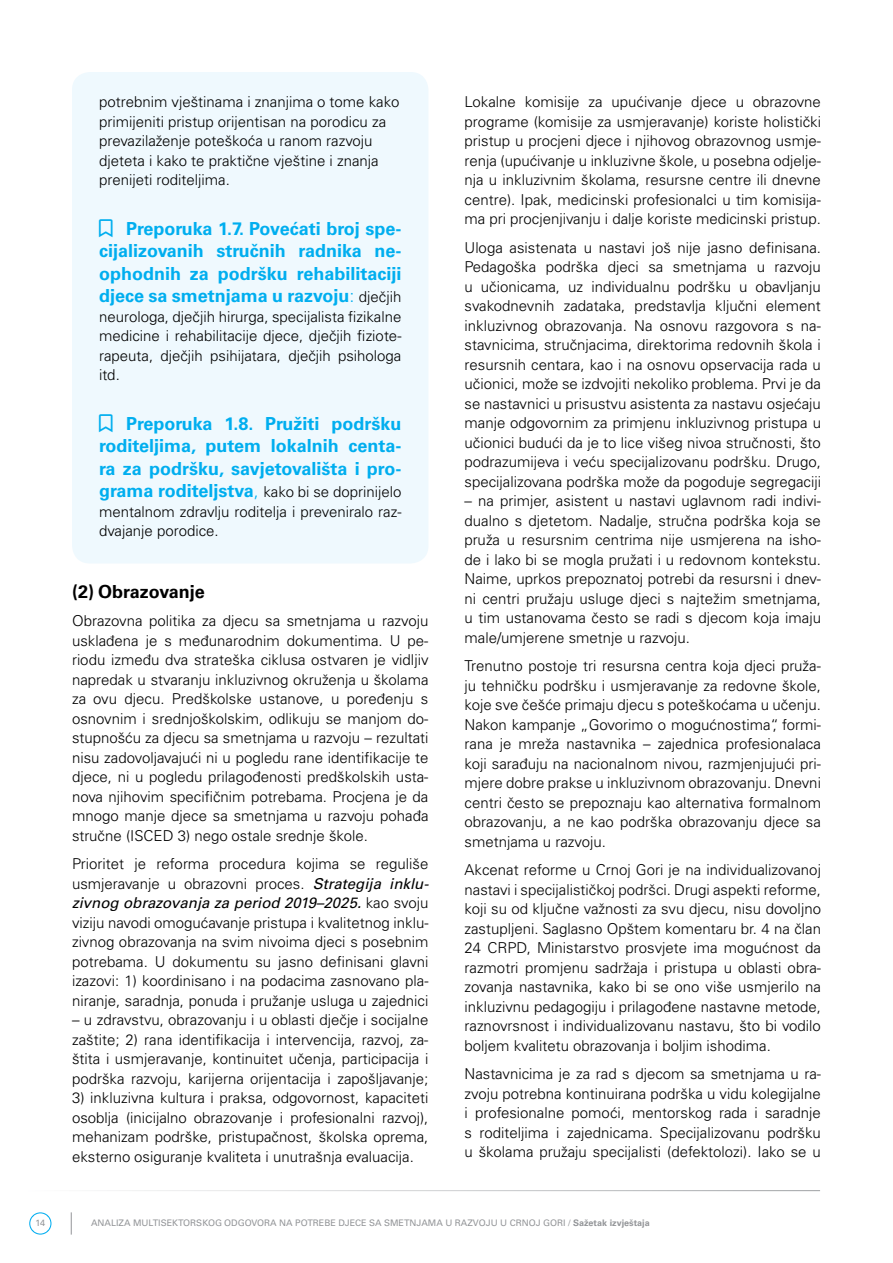
<style>
.page{position:relative;width:893px;height:1263px;background:#fff}
.page>*{position:absolute;margin:0;border:0;box-sizing:border-box;transform-origin:0 0}
.t1{font:700 18px/22.5px "Univers LT Pro 65";color:#00aeef;text-align:justify}
.t2{font:700 18px "Univers LT Pro 65";color:#000}
.t3{font:300 15px/19.5px "Univers LT Pro 45";color:#000;text-align:justify}
.t4{font:italic 15px "Univers LT Pro 55";color:#000}
.t5{font:9px "Univers LT Pro 55 Roman";color:#939598}
.s1{font-family:"Univers LT Pro 45";font-weight:300}
.s2{font-family:"Univers LT Pro 45";font-weight:300;font-size:15px;color:#000}
.s3{font-family:"Univers LT Pro 65";font-weight:700;font-size:18px;color:#00aeef}
.s4{font-size:18px;color:#00aeef}
.s5{font-family:"Univers LT Pro 55";font-weight:400;font-style:italic}
.s6{font-family:"Univers LT Pro 45";font-weight:300;font-style:normal}
.s7{font-family:"Univers LT Pro 65";font-weight:700}
</style>
<div class="page">
<svg style="left:29px;top:1212px;width:22px;height:22px"></svg>
<svg style="left:71px;top:1212px;width:1px;height:22px"></svg>
<div style="left:72px;top:72px;width:356px;height:491px;background:#eff9fe;border-radius:18px"></div>
<p class="t3" style="left:99px;top:92px;width:302px;text-align:left">potrebnim vještinama i znanjima o tome kako primijeniti pristup orijentisan na porodicu za prevazilaženje poteškoća u ranom razvoju djeteta i kako te praktične vještine i znanja prenijeti roditeljima.</p>
<p class="t1" style="left:99px;top:217px;width:304px;text-indent:27px">Preporuka 1.7. Povećati broj spe&shy;cijalizovanih stručnih radnika ne&shy;ophodnih za podršku rehabilitaciji djece sa smetnjama u razvoju<span class="s1">:</span> <span class="s2">dječjih</span></p>
<p class="t3" style="left:99px;top:307px;width:304px">neurologa, dječjih hirurga, specijalista fizikalne medicine i rehabilitacije djece, dječjih fiziote&shy;rapeuta, dječjih psihijatara, dječjih psihologa itd.</p>
<p class="t1" style="left:99px;top:412px;width:304px;text-indent:27px">Preporuka 1.8. Pružiti podršku roditeljima, putem lokalnih centa&shy;ra za podršku, savjetovališta i pro-</p>
<p class="t3" style="left:99px;top:482px;width:304px"><span class="s3">grama roditeljstva</span><span class="s4">,</span> kako bi se doprinijelo mentalnom zdravlju roditelja i preveniralo raz&shy;dvajanje porodice.</p>
<p class="t2" style="left:72px;top:581px;width:134px">(2) Obrazovanje</p>
<p class="t3" style="left:72px;top:611px;width:358px">Obrazovna politika za djecu sa smetnjama u razvoju usklađena je s međunarodnim dokumentima. U pe&shy;riodu između dva strateška ciklusa ostvaren je vidljiv napredak u stvaranju inkluzivnog okruženja u školama za ovu djecu. Predškolske ustanove, u poređenju s osnovnim i srednjoškolskim, odlikuju se manjom do&shy;stupnošću za djecu sa smetnjama u razvoju – rezultati nisu zadovoljavajući ni u pogledu rane identifikacije te djece, ni u pogledu prilagođenosti predškolskih usta&shy;nova njihovim specifičnim potrebama. Procjena je da mnogo manje djece sa smetnjama u razvoju pohađa stručne (ISCED 3) nego ostale srednje škole.</p>
<p class="t3" style="left:72px;top:854px;width:358px">Prioritet je reforma procedura kojima se reguliše usmjeravanje u obrazovni proces. <span class="s5">Strategija inklu-</span></p>
<p class="t4" style="left:72px;top:894px;width:358px">zivnog obrazovanja za period 2019–2025. <span class="s6">kao svoju</span></p>
<p class="t3" style="left:72px;top:913px;width:358px">viziju navodi omogućavanje pristupa i kvalitetnog inklu&shy;zivnog obrazovanja na svim nivoima djeci s posebnim potrebama. U dokumentu su jasno definisani glavni izazovi: 1) koordinisano i na podacima zasnovano pla&shy;niranje, saradnja, ponuda i pružanje usluga u zajednici</p>
<p class="t3" style="left:72px;top:1010px;width:358px">– u zdravstvu, obrazovanju i u oblasti dječje i socijalne zaštite; 2) rana identifikacija i intervencija, razvoj, za&shy;štita i usmjeravanje, kontinuitet učenja, participacija i podrška razvoju, karijerna orijentacija i zapošljavanje;</p>
<p class="t3" style="left:72px;top:1088px;width:358px">3) inkluzivna kultura i praksa, odgovornost, kapaciteti osoblja (inicijalno obrazovanje i profesionalni razvoj), mehanizam podrške, pristupačnost, školska oprema, eksterno osiguranje kvaliteta i unutrašnja evaluacija.</p>
<p class="t3" style="left:464px;top:92px;width:358px">Lokalne komisije za upućivanje djece u obrazovne programe (komisije za usmjeravanje) koriste holistički pristup u procjeni djece i njihovog obrazovnog usmje&shy;renja (upućivanje u inkluzivne škole, u posebna odjelje&shy;nja u inkluzivnim školama, resursne centre ili dnevne centre). Ipak, medicinski profesionalci u tim komisija&shy;ma pri procjenjivanju i dalje koriste medicinski pristup.</p>
<p class="t3" style="left:464px;top:238px;width:358px">Uloga asistenata u nastavi još nije jasno definisana.<br>Pedagoška podrška djeci sa smetnjama u razvoju u učionicama, uz individualnu podršku u obavljanju svakodnevnih zadataka, predstavlja ključni element inkluzivnog obrazovanja. Na osnovu razgovora s na&shy;stavnicima, stručnjacima, direktorima redovnih škola i resursnih centara, kao i na osnovu opservacija rada u učionici, može se izdvojiti nekoliko problema. Prvi je da se nastavnici u prisustvu asistenta za nastavu osjećaju manje odgovornim za primjenu inkluzivnog pristupa u učionici budući da je to lice višeg nivoa stručnosti, što podrazumijeva i veću specijalizovanu podršku. Drugo, specijalizovana podrška može da pogoduje segregaciji</p>
<p class="t3" style="left:464px;top:491px;width:358px">– na primjer, asistent u nastavi uglavnom radi indivi&shy;dualno s djetetom. Nadalje, stručna podrška koja se pruža u resursnim centrima nije usmjerena na isho&shy;de i lako bi se mogla pružati i u redovnom kontekstu.<br>Naime, uprkos prepoznatoj potrebi da resursni i dnev&shy;ni centri pružaju usluge djeci s najtežim smetnjama, u tim ustanovama često se radi s djecom koja imaju male/umjerene smetnje u razvoju.</p>
<p class="t3" style="left:464px;top:656px;width:358px">Trenutno postoje tri resursna centra koja djeci pruža&shy;ju tehničku podršku i usmjeravanje za redovne škole, koje sve češće primaju djecu s poteškoćama u učenju.<br>Nakon kampanje „Govorimo o mogućnostima“, formi&shy;rana je mreža nastavnika – zajednica profesionalaca koji sarađuju na nacionalnom nivou, razmjenjujući pri&shy;mjere dobre prakse u inkluzivnom obrazovanju. Dnevni centri često se prepoznaju kao alternativa formalnom obrazovanju, a ne kao podrška obrazovanju djece sa smetnjama u razvoju.</p>
<p class="t3" style="left:464px;top:860px;width:358px">Akcenat reforme u Crnoj Gori je na individualizovanoj nastavi i specijalističkoj podršci. Drugi aspekti reforme, koji su od ključne važnosti za svu djecu, nisu dovoljno zastupljeni. Saglasno Opštem komentaru br. 4 na član 24 CRPD, Ministarstvo prosvjete ima mogućnost da razmotri promjenu sadržaja i pristupa u oblasti obra&shy;zovanja nastavnika, kako bi se ono više usmjerilo na inkluzivnu pedagogiju i prilagođene nastavne metode, raznovrsnost i individualizovanu nastavu, što bi vodilo boljem kvalitetu obrazovanja i boljim ishodima.</p>
<p class="t3" style="left:464px;top:1064px;width:358px">Nastavnicima je za rad s djecom sa smetnjama u ra&shy;zvoju potrebna kontinuirana podrška u vidu kolegijalne i profesionalne pomoći, mentorskog rada i saradnje s roditeljima i zajednicama. Specijalizovanu podršku u školama pružaju specijalisti (defektolozi). Iako se u</p>
<p class="t5" style="left:36px;top:1217px;width:11px">14</p>
<p class="t5" style="left:91px;top:1218px;width:560px">ANALIZA MULTISEKTORSKOG ODGOVORA NA POTREBE DJECE SA SMETNJAMA U RAZVOJU U CRNOJ GORI / <span class="s7">Sažetak izvještaja</span></p>
</div>
